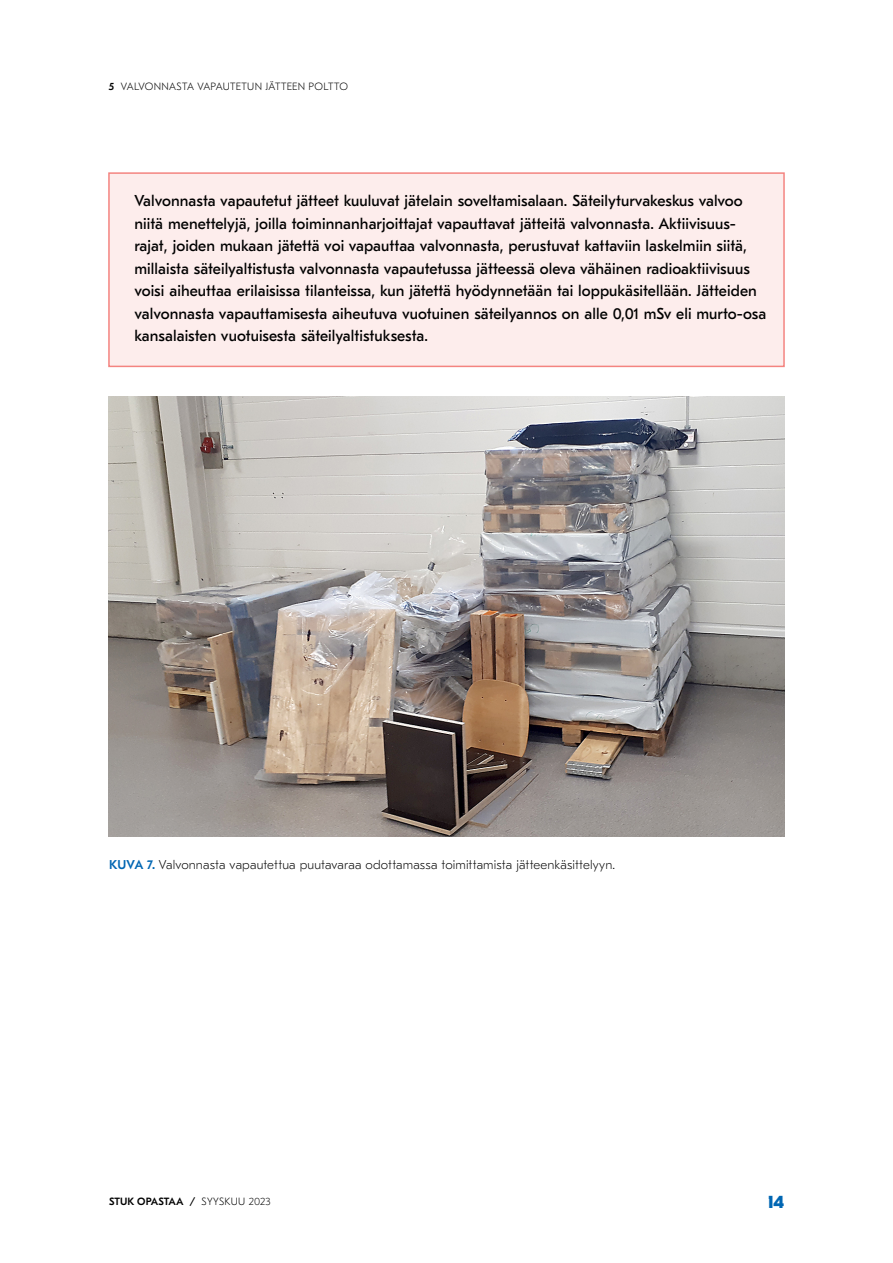
<style>
.page{position:relative;width:893px;height:1263px;background:#fff}
.page>*{position:absolute;margin:0;border:0;box-sizing:border-box;transform-origin:0 0}
.t1{font:800 18px "GT Eesti Display";color:#0066b3}
.P_1_nostolaatikko{font:15.75px/22.5px "GT Eesti Text";letter-spacing:.005em;color:#000}
.t2{font:100 12.75px "GT Eesti Text";letter-spacing:.01em;color:#000}
.t3{font:100 10.5px "GT Eesti Text";letter-spacing:.025em;color:#000}
.t4{font:500 10.5px "GT Eesti Text";letter-spacing:.01em;color:#000}
.s1{font-weight:500}
.s2{font-weight:500;color:#0066b3}
.s3{font-weight:100}
</style>
<div class="page">
<div style="left:108px;top:172px;width:677px;height:195px;background:#fdedec;border:2px solid #f48480"></div>
<img style="left:109px;top:397px;width:675px;height:439px">
<p class="t3" style="left:109px;top:80px;width:240px"><span class="s1">5</span> VALVONNASTA VAPAUTETUN JÄTTEEN POLTTO</p>
<p class="P_1_nostolaatikko" style="left:134px;top:190px;width:633px">Valvonnasta vapautetut jätteet kuuluvat jätelain soveltamisalaan. Säteilyturvakeskus valvoo niitä menettelyjä, joilla toiminnanharjoittajat vapauttavat jätteitä valvonnasta. Aktiivisuus&shy;rajat, joiden mukaan jätettä voi vapauttaa valvonnasta, perustuvat kattaviin laskelmiin siitä, millaista säteilyaltistusta valvonnasta vapautetussa jätteessä oleva vähäinen radioaktiivisuus voisi aiheuttaa erilaisissa tilanteissa, kun jätettä hyödynnetään tai loppukäsitellään. Jätteiden valvonnasta vapauttamisesta aiheutuva vuotuinen säteilyannos on alle 0,01 mSv eli murto-osa kansalaisten vuotuisesta säteilyaltistuksesta.</p>
<p class="t2" style="left:109px;top:858px;width:508px"><span class="s2">KUVA 7.</span> Valvonnasta vapautettua puutavaraa odottamassa toimittamista jätteenkäsittelyyn.</p>
<p class="t4" style="left:109px;top:1196px;width:163px">STUK OPASTAA / <span class="s3">SYYSKUU 2023</span></p>
<p class="t1" style="left:768px;top:1192px;width:18px">14</p>
</div>
